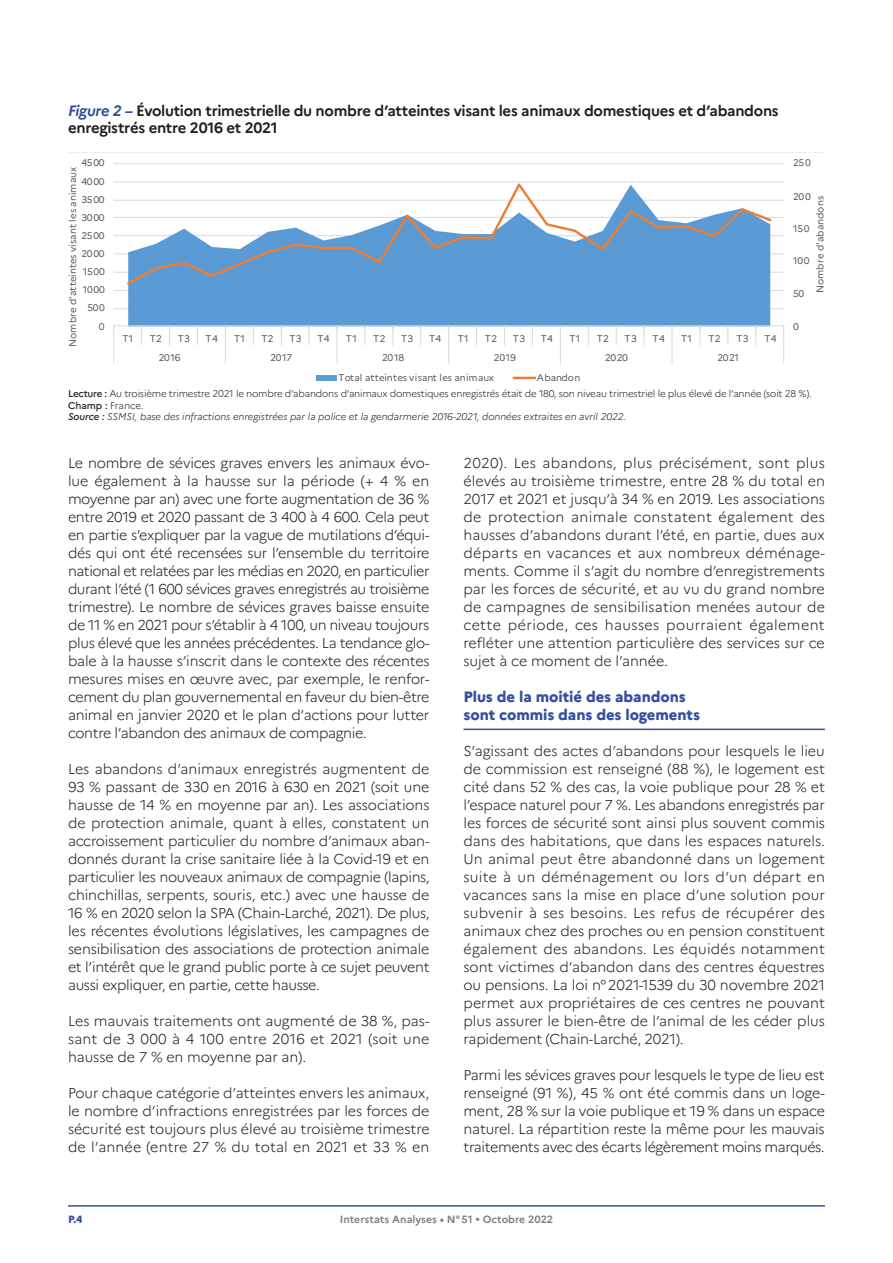
<style>
.page{position:relative;width:893px;height:1263px;background:#fff}
.page>*{position:absolute;margin:0;border:0;box-sizing:border-box;transform-origin:0 0}
.ENCADRE_TITRE{font:700 15px/16.5px "Marianne";letter-spacing:-.02em;color:#231f20}
.Intertitre_n2{font:800 15px/18px "Marianne";letter-spacing:-.005em;color:#334f9e}
.texte_courant{font:300 14.25px/18px "Marianne";letter-spacing:-.015em;color:#231f20;text-align:justify}
.t1{font:700 10.5px "Marianne";color:#808285}
.t2{font:800 10.5px "Marianne";color:#334f9e}
.Lecture-Notes{font:300 9.75px "Marianne";letter-spacing:-.02em;color:#231f20}
.Sources{font:italic 300 9.75px "Marianne";color:#231f20}
.t3{font:9.6px "Marianne";color:#595959}
.s1{font-style:italic;color:#334f9e}
.s2{font-weight:500}
</style>
<div class="page">
<hr style="left:68px;top:1205px;width:757px;height:2px;background:#334f9e">
<hr style="left:463px;top:729px;width:362px;height:1px;background:#334f9e">
<svg style="left:113px;top:163px;width:672px;height:218px"></svg>
<p class="ENCADRE_TITRE" style="left:68px;top:101px;width:712px"><span class="s1">Figure 2 –</span> Évolution trimestrielle du nombre d’atteintes visant les animaux domestiques et d’abandons enregistrés entre 2016 et 2021</p>
<p class="t3" style="left:82px;top:157px;width:24px">4500</p>
<p class="t3" style="left:67px;top:347px;width:181px;rotate:-90deg">Nombre d'atteintes visant les animaux</p>
<p class="t3" style="left:82px;top:175px;width:24px">4000</p>
<p class="t3" style="left:82px;top:194px;width:24px">3500</p>
<p class="t3" style="left:82px;top:212px;width:24px">3000</p>
<p class="t3" style="left:82px;top:230px;width:24px">2500</p>
<p class="t3" style="left:82px;top:247px;width:24px">2000</p>
<p class="t3" style="left:83px;top:266px;width:23px">1500</p>
<p class="t3" style="left:83px;top:284px;width:23px">1000</p>
<p class="t3" style="left:87px;top:302px;width:19px">500</p>
<p class="t3" style="left:99px;top:320px;width:7px">0</p>
<p class="t3" style="left:122px;top:333px;width:12px">T1</p>
<p class="t3" style="left:150px;top:333px;width:14px">T2</p>
<p class="t3" style="left:178px;top:333px;width:14px">T3</p>
<p class="t3" style="left:206px;top:333px;width:14px">T4</p>
<p class="t3" style="left:234px;top:333px;width:12px">T1</p>
<p class="t3" style="left:261px;top:333px;width:14px">T2</p>
<p class="t3" style="left:289px;top:333px;width:14px">T3</p>
<p class="t3" style="left:317px;top:333px;width:14px">T4</p>
<p class="t3" style="left:346px;top:333px;width:12px">T1</p>
<p class="t3" style="left:373px;top:333px;width:14px">T2</p>
<p class="t3" style="left:401px;top:333px;width:14px">T3</p>
<p class="t3" style="left:429px;top:333px;width:14px">T4</p>
<p class="t3" style="left:458px;top:333px;width:12px">T1</p>
<p class="t3" style="left:485px;top:333px;width:14px">T2</p>
<p class="t3" style="left:513px;top:333px;width:14px">T3</p>
<p class="t3" style="left:541px;top:333px;width:14px">T4</p>
<p class="t3" style="left:569px;top:333px;width:12px">T1</p>
<p class="t3" style="left:597px;top:333px;width:14px">T2</p>
<p class="t3" style="left:625px;top:333px;width:14px">T3</p>
<p class="t3" style="left:653px;top:333px;width:14px">T4</p>
<p class="t3" style="left:681px;top:333px;width:12px">T1</p>
<p class="t3" style="left:708px;top:333px;width:14px">T2</p>
<p class="t3" style="left:736px;top:333px;width:14px">T3</p>
<p class="t3" style="left:764px;top:333px;width:14px">T4</p>
<p class="t3" style="left:159px;top:351px;width:23px">2016</p>
<p class="t3" style="left:270px;top:351px;width:23px">2017</p>
<p class="t3" style="left:382px;top:351px;width:23px">2018</p>
<p class="t3" style="left:494px;top:351px;width:23px">2019</p>
<p class="t3" style="left:605px;top:351px;width:24px">2020</p>
<p class="t3" style="left:717px;top:351px;width:23px">2021</p>
<p class="t3" style="left:793px;top:157px;width:19px">250</p>
<p class="t3" style="left:793px;top:190px;width:19px">200</p>
<p class="t3" style="left:814px;top:293px;width:98px;rotate:-90deg">Nombre d'abandons</p>
<p class="t3" style="left:793px;top:223px;width:18px">150</p>
<p class="t3" style="left:793px;top:255px;width:18px">100</p>
<p class="t3" style="left:793px;top:288px;width:13px">50</p>
<p class="t3" style="left:793px;top:320px;width:7px">0</p>
<p class="t3" style="left:338px;top:372px;width:157px">Total atteintes visant les animaux</p>
<p class="t3" style="left:537px;top:372px;width:45px">Abandon</p>
<p class="Lecture-Notes" style="left:68px;top:386px;width:745px"><span class="s2">Lecture :</span> Au troisième trimestre 2021 le nombre d’abandons d’animaux domestiques enregistrés était de 180, son niveau trimestriel le plus élevé de l’année (soit 28 %).</p>
<p class="Lecture-Notes" style="left:68px;top:398px;width:77px"><span class="s2">Champ :</span> France.</p>
<p class="Sources" style="left:68px;top:409px;width:560px"><span class="s2">Source :</span> SSMSI, base des infractions enregistrées par la police et la gendarmerie 2016-2021, données extraites en avril 2022.</p>
<p class="texte_courant" style="left:68px;top:453px;width:363px">Le nombre de sévices graves envers les animaux évo&shy;lue également à la hausse sur la période (+ 4 % en moyenne par an) avec une forte augmentation de 36 % entre 2019 et 2020 passant de 3 400 à 4 600. Cela peut en partie s’expliquer par la vague de mutilations d’équi&shy;dés qui ont été recensées sur l’ensemble du territoire national et relatées par les médias en 2020, en particulier durant l’été (1 600 sévices graves enregistrés au troisième trimestre). Le nombre de sévices graves baisse ensuite de 11 % en 2021 pour s’établir à 4 100, un niveau toujours plus élevé que les années précédentes. La tendance glo&shy;bale à la hausse s’inscrit dans le contexte des récentes mesures mises en œuvre avec, par exemple, le renfor&shy;cement du plan gouvernemental en faveur du bien-être animal en janvier 2020 et le plan d’actions pour lutter contre l’abandon des animaux de compagnie.</p>
<p class="texte_courant" style="left:68px;top:759px;width:363px">Les abandons d’animaux enregistrés augmentent de 93 % passant de 330 en 2016 à 630 en 2021 (soit une hausse de 14 % en moyenne par an). Les associations de protection animale, quant à elles, constatent un accroissement particulier du nombre d’animaux aban&shy;donnés durant la crise sanitaire liée à la Covid-19 et en particulier les nouveaux animaux de compagnie (lapins, chinchillas, serpents, souris, etc.) avec une hausse de 16 % en 2020 selon la SPA (Chain-Larché, 2021). De plus, les récentes évolutions législatives, les campagnes de sensibilisation des associations de protection animale et l’intérêt que le grand public porte à ce sujet peuvent aussi expliquer, en partie, cette hausse.</p>
<p class="texte_courant" style="left:68px;top:1011px;width:363px">Les mauvais traitements ont augmenté de 38 %, pas&shy;sant de 3 000 à 4 100 entre 2016 et 2021 (soit une hausse de 7 % en moyenne par an).</p>
<p class="texte_courant" style="left:68px;top:1083px;width:363px">Pour chaque catégorie d’atteintes envers les animaux, le nombre d’infractions enregistrées par les forces de sécurité est toujours plus élevé au troisième trimestre de l’année (entre 27 % du total en 2021 et 33 % en</p>
<p class="texte_courant" style="left:463px;top:453px;width:363px">2020). Les abandons, plus précisément, sont plus élevés au troisième trimestre, entre 28 % du total en 2017 et 2021 et jusqu’à 34 % en 2019. Les associations de protection animale constatent également des hausses d’abandons durant l’été, en partie, dues aux départs en vacances et aux nombreux déménage&shy;ments. Comme il s’agit du nombre d’enregistrements par les forces de sécurité, et au vu du grand nombre de campagnes de sensibilisation menées autour de cette période, ces hausses pourraient également refléter une attention particulière des services sur ce sujet à ce moment de l’année.</p>
<p class="Intertitre_n2" style="left:463px;top:686px;width:238px">Plus de la moitié des abandons sont commis dans des logements</p>
<p class="texte_courant" style="left:463px;top:741px;width:363px">S’agissant des actes d’abandons pour lesquels le lieu de commission est renseigné (88 %), le logement est cité dans 52 % des cas, la voie publique pour 28 % et l’espace naturel pour 7 %. Les abandons enregistrés par les forces de sécurité sont ainsi plus souvent commis dans des habitations, que dans les espaces naturels.<br>Un animal peut être abandonné dans un logement suite à un déménagement ou lors d’un départ en vacances sans la mise en place d’une solution pour subvenir à ses besoins. Les refus de récupérer des animaux chez des proches ou en pension constituent également des abandons. Les équidés notamment sont victimes d’abandon dans des centres équestres ou pensions. La loi n° 2021-1539 du 30 novembre 2021 permet aux propriétaires de ces centres ne pouvant plus assurer le bien-être de l’animal de les céder plus rapidement (Chain-Larché, 2021).</p>
<p class="texte_courant" style="left:463px;top:1065px;width:363px">Parmi les sévices graves pour lesquels le type de lieu est renseigné (91 %), 45 % ont été commis dans un loge&shy;ment, 28 % sur la voie publique et 19 % dans un espace naturel. La répartition reste la même pour les mauvais traitements avec des écarts légèrement moins marqués.</p>
<p class="t2" style="left:68px;top:1211px;width:16px">P.4</p>
<p class="t1" style="left:340px;top:1211px;width:215px">Interstats Analyses • n° 51 • Octobre 2022</p>
</div>
